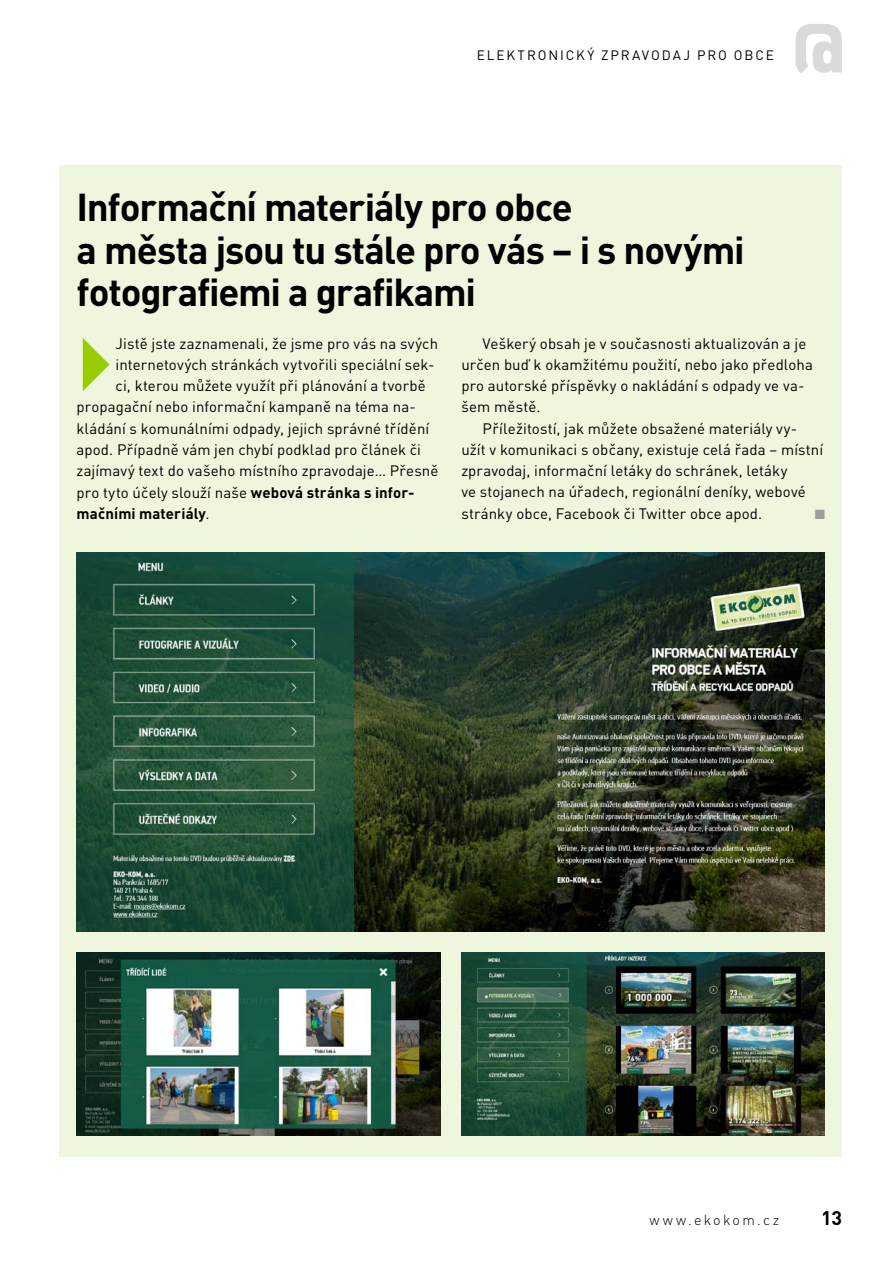
<style>
.page{position:relative;width:893px;height:1263px;background:#fff}
.page>*{position:absolute;margin:0;border:0;box-sizing:border-box;transform-origin:0 0}
.t1{font:900 67.5px "Unient DINCE";color:#dadada}
.t2{font:700 38.4px/42.5px "Unient DINCE";letter-spacing:-.03em;color:#000}
.t3{font:700 19.5px "Unient DINCE";color:#000}
.t4{font:15px/21.3px "Unient DINCE";letter-spacing:.005em;color:#000}
.t5{font:700 15px "Unient DINCE";letter-spacing:.01em;color:#000}
.t6{font:300 14.25px "Unient DINCE";letter-spacing:.16em;color:#000}
.t7{font:13.5px "Unient DINCE";color:#000}
.t8{font:13.5px "Zapf Dingbats ITC";color:#9c9d9d}
.s1{font-weight:700}
.s2{font-weight:400}
</style>
<div class="page">
<div style="left:60px;top:165px;width:782px;height:992px;background:#eff6de"></div>
<img style="left:77px;top:553px;width:748px;height:378px">
<img style="left:77px;top:952px;width:363px;height:183px">
<img style="left:461px;top:952px;width:364px;height:183px">
<p class="t7" style="left:477px;top:46px;width:23px">elekt</p>
<p class="t7" style="left:527px;top:46px;width:15px">roni</p>
<p class="t7" style="left:566px;top:46px;width:207px">ck ý zpravo daj pro obce</p>
<h1 class="t1" style="left:792px;top:3px;width:54px">@</h1>
<h2 class="t2" style="left:77px;top:185px;width:670px">I nformační materiály pro obce<br>a města jsou tu stále pro vás – i s novými fotografiemi a grafikami</h2>
<p class="t4" style="left:116px;top:332px;width:324px">Jistě jste zaznamenali, že jsme pro vás na svých</p>
<p class="t4" style="left:116px;top:353px;width:320px">internetových stránkách vytvořili speciální sek-</p>
<p class="t4" style="left:116px;top:375px;width:312px">ci, kterou můžete využít při plánování a tvorbě</p>
<p class="t4" style="left:77px;top:396px;width:341px">propagační nebo informační kampaně na téma na-</p>
<p class="t4" style="left:77px;top:417px;width:354px">kládání s komunálními odpady, jejich správné třídění</p>
<p class="t4" style="left:77px;top:438px;width:346px">apod. Případně vám jen chybí podklad pro článek či</p>
<p class="t4" style="left:77px;top:460px;width:363px">zajímavý text do vašeho místního zpravodaje… Přesně</p>
<p class="t4" style="left:77px;top:481px;width:339px">pro tyto účely slouží naše <span class="s1">webová stránka s infor-</span></p>
<p class="t5" style="left:77px;top:503px;width:134px">mačními materiály<span class="s2">.</span></p>
<p class="t4" style="left:461px;top:332px;width:353px;text-indent:21px">Veškerý obsah je v současnosti aktualizován a je určen buď k okamžitému použití, nebo jako předloha pro autorské příspěvky o nakládání s odpady ve va&shy;šem městě.</p>
<p class="t4" style="left:461px;top:417px;width:363px;text-indent:21px">Příležitostí, jak můžete obsažené materiály vy&shy;užít v komunikaci s občany, existuje celá řada – místní zpravodaj, informační letáky do schránek, letáky<br>ve stojanech na úřadech, regionální deníky, webové stránky obce, Facebook či Twitter obce apod.</p>
<p class="t8" style="left:815px;top:508px;width:12px">■</p>
<p class="t6" style="left:650px;top:1213px;width:131px">www.ekokom.cz</p>
<h3 class="t3" style="left:821px;top:1205px;width:22px">13</h3>
</div>
